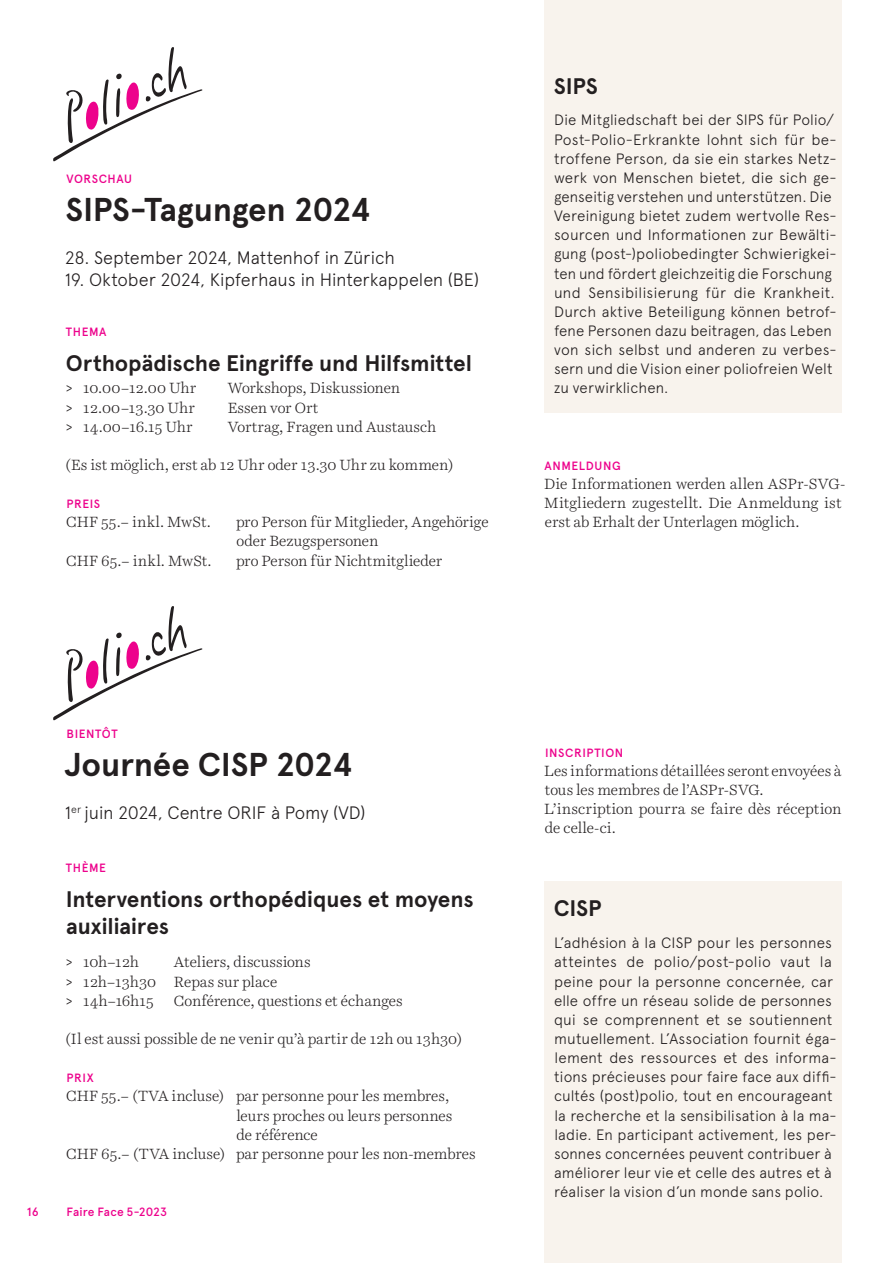
<style>
.page{position:relative;width:893px;height:1263px;background:#fff}
.page>*{position:absolute;margin:0;border:0;box-sizing:border-box;transform-origin:0 0}
.t1{font:700 33px "Apercu Pro";letter-spacing:-.01em;color:#231f20}
.t2{font:700 22.5px/27px "Apercu Pro";letter-spacing:-.005em;color:#231f20}
.t3{font:300 18px "Apercu Pro";letter-spacing:-.005em;color:#231f20}
.t4{font:300 15px/19.2px "Apercu Pro";letter-spacing:.01em;color:#231f20}
.t5{font:300 15px/19.2px "Harrietv 2 Text";letter-spacing:-.005em;color:#231f20}
.t6{font:500 12px "Apercu Pro";letter-spacing:.045em;color:#ed028c}
.t7{font:500 12px "Apercu Pro";color:#ed028c}
.s1{font-family:"Apercu Pro"}
</style>
<div class="page">
<div style="left:544px;top:0;width:298px;height:412px;background:#f8f3ed"></div>
<div style="left:544px;top:881px;width:298px;height:382px;background:#f8f3ed"></div>
<svg style="left:53px;top:47px;width:149px;height:114px"></svg>
<svg style="left:53px;top:606px;width:149px;height:114px"></svg>
<p class="t6" style="left:66px;top:170px;width:67px">VORSCHAU</p>
<h1 class="t1" style="left:65px;top:185px;width:307px">SIPS-Tagungen 2024</h1>
<p class="t3" style="left:65px;top:244px;width:332px">28. September 2024, Mattenhof in Zürich</p>
<p class="t3" style="left:65px;top:266px;width:416px">19. Oktober 2024, Kipferhaus in Hinterkappelen (BE)</p>
<p class="t6" style="left:66px;top:323px;width:42px">THEMA</p>
<h2 class="t2" style="left:66px;top:349px;width:407px">Orthopädische Eingriffe und Hilfsmittel</h2>
<p class="t5" style="left:66px;top:379px;width:132px"><span class="s1">&gt;</span> 10.00–12.00 Uhr</p>
<p class="t5" style="left:228px;top:379px;width:174px">Workshops, Diskussionen</p>
<p class="t5" style="left:66px;top:398px;width:130px"><span class="s1">&gt;</span> 12.00–13.30 Uhr</p>
<p class="t5" style="left:228px;top:398px;width:92px">Essen vor Ort</p>
<p class="t5" style="left:66px;top:417px;width:128px"><span class="s1">&gt;</span> 14.00–16.15 Uhr</p>
<p class="t5" style="left:228px;top:417px;width:210px">Vortrag, Fragen und Austausch</p>
<p class="t5" style="left:65px;top:455px;width:390px">(Es ist möglich, erst ab 12 Uhr oder 13.30 Uhr zu kommen)</p>
<p class="t6" style="left:67px;top:495px;width:35px">PREIS</p>
<p class="t5" style="left:66px;top:513px;width:146px">CHF 55.– inkl. MwSt.</p>
<p class="t5" style="left:236px;top:513px;width:254px">pro Person für Mitglieder, Angehörige oder Bezugspersonen</p>
<p class="t5" style="left:66px;top:551px;width:147px">CHF 65.– inkl. MwSt.</p>
<p class="t5" style="left:236px;top:551px;width:208px">pro Person für Nichtmitglieder</p>
<h2 class="t2" style="left:554px;top:72px;width:46px">SIPS</h2>
<p class="t4" style="left:554px;top:109px;width:284px">Die Mitgliedschaft bei der SIPS für Polio/ Post-Polio-Erkrankte lohnt sich für be&shy;troffene Person, da sie ein starkes Netz&shy;werk von Menschen bietet, die sich ge&shy;genseitig verstehen und unterstützen. Die Vereinigung bietet zudem wertvolle Res&shy;sourcen und Informationen zur Bewälti&shy;gung (post-)poliobedingter Schwierigkei&shy;ten und fördert gleichzeitig die Forschung und Sensibilisierung für die Krankheit.<br>Durch aktive Beteiligung können betrof&shy;fene Personen dazu beitragen, das Leben von sich selbst und anderen zu verbes&shy;sern und die Vision einer poliofreien Welt zu verwirklichen.</p>
<p class="t6" style="left:545px;top:457px;width:78px">ANMELDUNG</p>
<p class="t5" style="left:544px;top:474px;width:303px">Die Informationen werden allen ASPr-SVG-<br>Mitgliedern zugestellt. Die Anmeldung ist erst ab Erhalt der Unterlagen möglich.</p>
<p class="t6" style="left:67px;top:724px;width:53px">BIENTÔT</p>
<h1 class="t1" style="left:65px;top:740px;width:290px">Journée CISP 2024</h1>
<p class="t3" style="left:65px;top:799px;width:302px">1<sup>er</sup> juin 2024, Centre ORIF à Pomy (VD)</p>
<p class="t6" style="left:66px;top:858px;width:41px">THÈME</p>
<h2 class="t2" style="left:66px;top:885px;width:409px">Interventions orthopédiques et moyens auxiliaires</h2>
<p class="t5" style="left:66px;top:953px;width:75px"><span class="s1">&gt;</span> 10h–12h</p>
<p class="t5" style="left:66px;top:953px;width:246px;text-indent:108px">Ateliers, discussions <span class="s1">&gt;</span> 12h–13h30 Repas sur place<br><span class="s1">&gt;</span> 14h–16h15</p>
<p class="t5" style="left:174px;top:991px;width:230px">Conférence, questions et échanges</p>
<p class="t5" style="left:65px;top:1029px;width:399px">(Il est aussi possible de ne venir qu’à partir de 12h ou 13h30)</p>
<p class="t6" style="left:67px;top:1069px;width:28px">PRIX</p>
<p class="t5" style="left:66px;top:1087px;width:385px">CHF 55.– (TVA incluse) par personne pour les membres,</p>
<p class="t5" style="left:236px;top:1106px;width:218px">leurs proches ou leurs personnes</p>
<p class="t5" style="left:237px;top:1125px;width:83px">de référence</p>
<p class="t5" style="left:66px;top:1144px;width:411px">CHF 65.– (TVA incluse) par personne pour les non-membres</p>
<p class="t6" style="left:27px;top:1203px;width:13px">16</p>
<p class="t7" style="left:67px;top:1203px;width:102px">Faire Face 5-2023</p>
<p class="t6" style="left:545px;top:744px;width:80px">INSCRIPTION</p>
<p class="t5" style="left:544px;top:761px;width:299px">Les informations détaillées seront envoyées à tous les membres de l’ASPr-SVG.<br>L’inscription pourra se faire dès réception de celle-ci.</p>
<h2 class="t2" style="left:554px;top:894px;width:49px">CISP</h2>
<p class="t4" style="left:554px;top:932px;width:284px">L’adhésion à la CISP pour les personnes atteintes de polio/post-polio vaut la peine pour la personne concernée, car elle offre un réseau solide de personnes qui se comprennent et se soutiennent mutuellement. L’Association fournit éga&shy;lement des ressources et des informa&shy;tions précieuses pour faire face aux diffi&shy;cultés (post)polio, tout en encourageant la recherche et la sensibilisation à la ma&shy;ladie. En participant activement, les per&shy;sonnes concernées peuvent contribuer à améliorer leur vie et celle des autres et à réaliser la vision d’un monde sans polio.</p>
</div>
